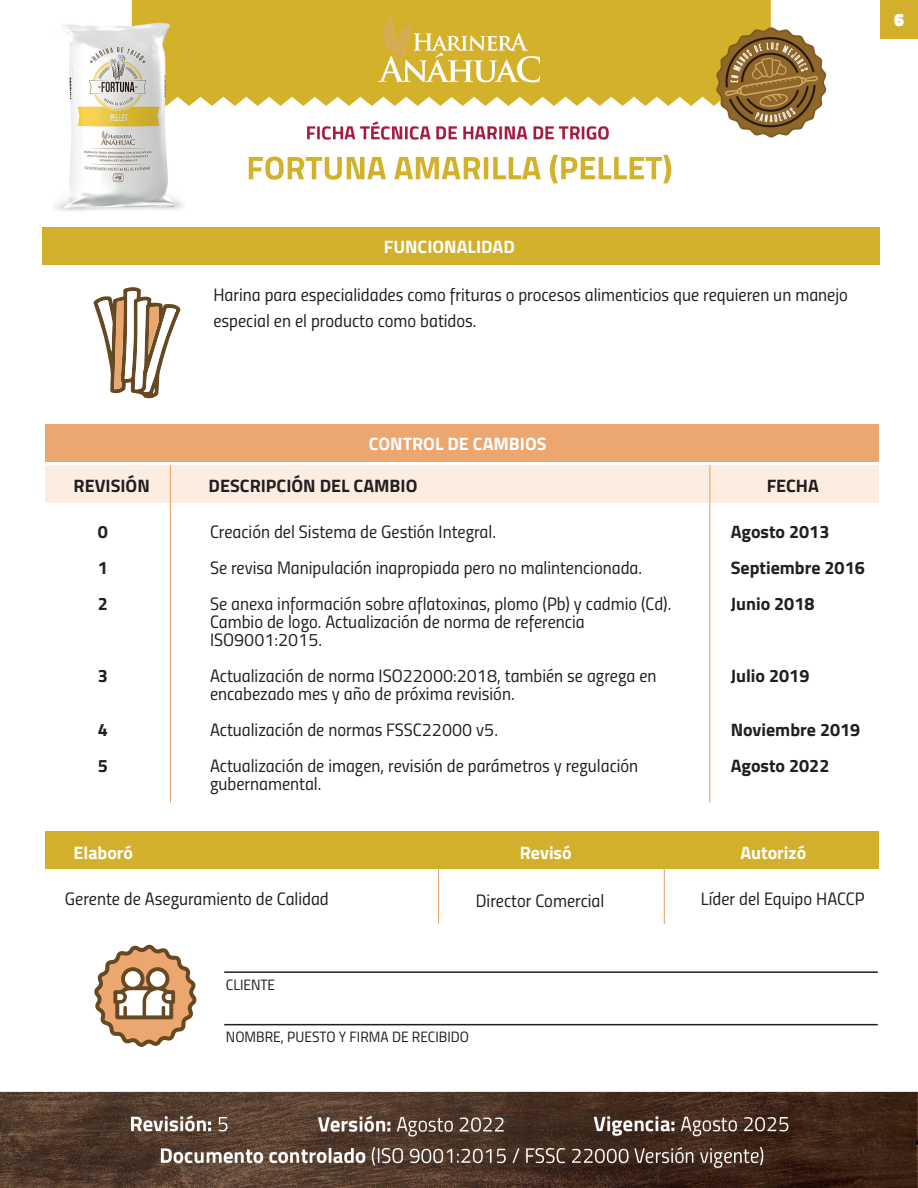
<style>
.page{position:relative;width:918px;height:1188px;background:#fff}
.page>*{position:absolute;margin:0;border:0;box-sizing:border-box;transform-origin:0 0}
.t1{font:18px/36px "Titillium Regular Upright";color:#231f20}
.t2{font:700 18px/36px "Titillium";color:#231f20}
.t3{font:700 18px "Titillium";color:#fff}
.t4{font:900 18px "Titillium";color:#fff}
.t5{font:15px "Titillium Regular Upright";color:#231f20}
</style>
<div class="page">
<img style="left:0;top:0;width:918px;height:1188px">
<div style="left:46px;top:424px;width:833px;height:38px;background:#eca670"></div>
<hr style="left:170px;top:465px;width:1px;height:338px;background:#eca670">
<hr style="left:709px;top:465px;width:1px;height:338px;background:#eca670">
<div style="left:46px;top:465px;width:833px;height:38px;background:#fbede2"></div>
<hr style="left:438px;top:831px;width:1px;height:93px;background:#eca670">
<hr style="left:664px;top:831px;width:1px;height:93px;background:#eca670">
<div style="left:46px;top:832px;width:833px;height:37px;background:#d3b02b"></div>
<hr style="left:224px;top:1024px;width:654px;height:1px;background:#231f20">
<hr style="left:224px;top:971px;width:654px;height:2px;background:#231f20">
<svg style="left:94px;top:944px;width:103px;height:103px"></svg>
<div style="left:42px;top:227px;width:838px;height:38px;background:#d3b02b"></div>
<svg style="left:93px;top:287px;width:88px;height:112px"></svg>
<div style="left:880px;top:0;width:38px;height:38px;background:#d3b02b"></div>
<p class="t4" style="left:894px;top:7px;width:11px">6</p>
<p class="t3" style="left:384px;top:233px;width:133px">FUNCIONALIDAD</p>
<p class="t1" style="left:213px;top:281px;width:636px;line-height:25.5px">Harina para especialidades como frituras o procesos alimenticios que requieren un manejo especial en el producto como batidos.</p>
<p class="t3" style="left:369px;top:430px;width:179px">CONTROL DE CAMBIOS</p>
<p class="t2" style="left:74px;top:467px;width:78px">REVISIÓN</p>
<p class="t2" style="left:209px;top:467px;width:210px">DESCRIPCIÓN DEL CAMBIO</p>
<p class="t2" style="left:767px;top:467px;width:54px">FECHA</p>
<p class="t2" style="left:98px;top:512px;width:12px;text-align:justify">0<br>1<br>2</p>
<p class="t2" style="left:98px;top:656px;width:12px">3</p>
<p class="t2" style="left:98px;top:710px;width:12px">4<br>5</p>
<p class="t1" style="left:210px;top:513px;width:463px">Creación del Sistema de Gestión Integral.<br>Se revisa Manipulación inapropiada pero no malintencionada.<br>Se anexa información sobre aflatoxinas, plomo (Pb) y cadmio (Cd).</p>
<p class="t1" style="left:210px;top:612px;width:376px;line-height:18px">Cambio de logo. Actualización de norma de referencia<br>ISO9001:2015.</p>
<p class="t1" style="left:210px;top:666px;width:448px;line-height:18px">Actualización de norma ISO22000:2018, también se agrega en encabezado mes y año de próxima revisión.</p>
<p class="t1" style="left:210px;top:711px;width:430px">Actualización de normas FSSC22000 v5.<br>Actualización de imagen, revisión de parámetros y regulación</p>
<p class="t1" style="left:210px;top:765px;width:113px">gubernamental.</p>
<p class="t2" style="left:731px;top:512px;width:136px">Agosto 2013<br>Septiembre 2016<br>Junio 2018</p>
<p class="t2" style="left:731px;top:656px;width:80px">Julio 2019</p>
<p class="t2" style="left:731px;top:710px;width:131px">Noviembre 2019<br>Agosto 2022</p>
<p class="t3" style="left:74px;top:839px;width:61px">Elaboró</p>
<p class="t3" style="left:520px;top:839px;width:53px">Revisó</p>
<p class="t3" style="left:740px;top:839px;width:68px">Autorizó</p>
<p class="t1" style="left:476px;top:881px;width:130px">Director Comercial</p>
<p class="t1" style="left:65px;top:879px;width:265px">Gerente de Aseguramiento de Calidad</p>
<p class="t1" style="left:701px;top:879px;width:165px">Líder del Equipo HACCP</p>
<p class="t5" style="left:226px;top:974px;width:51px">CLIENTE</p>
<p class="t5" style="left:226px;top:1026px;width:245px">NOMBRE, PUESTO Y FIRMA DE RECIBIDO</p>
</div>
